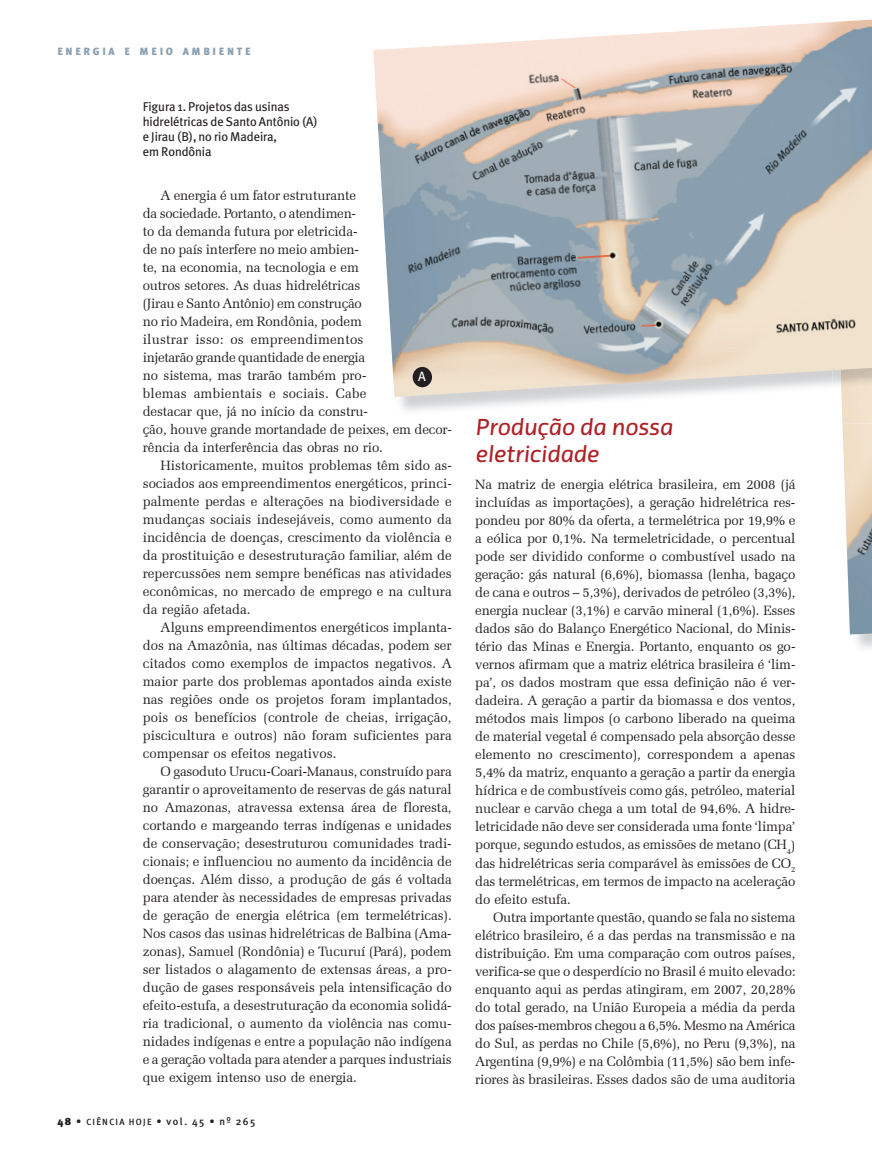
<style>
.page{position:relative;width:872px;height:1170px;background:#fff}
.page>*{position:absolute;margin:0;border:0;box-sizing:border-box;transform-origin:0 0}
.t1{font:24px/27px "Priva Two Italic Pro";letter-spacing:-.02em;color:#ae2226}
.t2{font:13.5px/18px "Zapf Elliptical 711 BT";letter-spacing:-.01em;color:#231f20;text-align:justify}
.t3{font:13.5px "Meta Plus";color:#fff}
.t4{font:12.75px/15px "Meta Plus";letter-spacing:-.01em;color:#231f20}
.t5{font:500 10.5px "Meta Plus";letter-spacing:.13em;color:#231f20}
.t6{font:900 10.5px "Meta Plus";letter-spacing:.25em;color:#8ba0b1}
.s1{font-weight:900}
.s2{font-size:9px}
</style>
<div class="page">
<img style="left:842px;top:423px;width:30px;height:211px">
<img style="left:841px;top:397px;width:31px;height:26px">
<img style="left:373px;top:20px;width:499px;height:377px">
<div style="left:412px;top:367px;width:20px;height:20px;background:#231f20;border-radius:50%"></div>
<p class="t6" style="left:57px;top:45px;width:195px">ENERGIA E MEIO AMBIENTE</p>
<p class="t4" style="left:143px;top:99px;width:176px">Figura 1. Projetos das usinas hidrelétricas de Santo Antônio (A) e Jirau (B), no rio Madeira,<br>em Rondônia</p>
<p class="t2" style="left:143px;top:186px;width:310px;text-align:left;text-indent:18px">A energia é um fator estruturante<br>da sociedade. Portanto, o atendimen-<br>to da demanda futura por eletricida-<br>de no país interfere no meio ambien-<br>te, na economia, na tecnologia e em<br>outros setores. As duas hidrelétricas<br>(Jirau e Santo Antônio) em construção<br>no rio Madeira, em Rondônia, podem<br>ilustrar isso: os empreendimentos<br>injetarão grande quantidade de energia<br>no sistema, mas trarão também pro-<br>blemas ambientais e sociais. Cabe<br>destacar que, já no iní cio da constru-<br>ção, houve grande mor tandade de peixes, em decor&shy;rência da interferência das obras no rio.</p>
<p class="t2" style="left:143px;top:456px;width:310px;text-indent:18px">Historicamente, muitos problemas têm sido as&shy;sociados aos empreendimentos energéticos, princi&shy;palmente perdas e alterações na biodiversidade e mudanças sociais indesejáveis, como aumento da incidência de doenças, crescimento da violência e da prostituição e desestruturação familiar, além de repercussões nem sempre benéficas nas atividades econômicas, no mercado de emprego e na cultura da região afetada.</p>
<p class="t2" style="left:143px;top:618px;width:310px;text-indent:18px">Alguns empreendimentos energéticos implanta&shy;dos na Amazônia, nas últimas décadas, podem ser citados como exemplos de impactos negativos. A maior parte dos problemas apontados ainda existe nas regiões onde os projetos foram implantados, pois os benefícios (controle de cheias, irrigação, piscicultura e outros) não foram suficientes para compensar os efeitos negativos.</p>
<p class="t2" style="left:143px;top:762px;width:311px;text-indent:18px">O gasoduto Urucu-Coari-Manaus, construído para garantir o aproveitamento de reservas de gás natural no Amazonas, atravessa extensa área de floresta, cortando e margeando terras indígenas e unidades de conservação; desestruturou comunidades tradi&shy;cionais; e influenciou no aumento da incidência de doenças. Além disso, a produção de gás é voltada para atender às necessidades de empresas privadas de geração de energia elétrica (em termelétricas).<br>Nos casos das usinas hidrelétricas de Bal bina (Ama&shy;zonas), Samuel (Rondônia) e Tucuruí (Pará), podem ser listados o alagamento de extensas áreas, a pro&shy;dução de gases responsáveis pela intensificação do efeito-estufa, a desestruturação da eco nomia solidá&shy;ria tradicional, o aumento da violência nas comu&shy;nidades indígenas e entre a população não indígena e a geração voltada para atender a parques industriais que exigem intenso uso de energia.</p>
<p class="t3" style="left:418px;top:368px;width:9px">A</p>
<p class="t5" style="left:57px;top:1115px;width:200px"><span class="s1">48</span> • <span class="s2">CIÊNCIA HOJE</span> • VOL. 45 • Nº 265</p>
<h1 class="t1" style="left:475px;top:413px;width:199px">Produção da nossa eletricidade</h1>
<p class="t2" style="left:475px;top:475px;width:322px">Na matriz de energia elétrica brasileira, em 2008 (já incluídas as importações), a geração hidrelétrica res&shy;pondeu por 80% da oferta, a termelétrica por 19,9% e a eólica por 0,1%. Na termeletricidade, o percen tual pode ser dividido conforme o combustível usado na geração: gás natural (6,6%), biomassa (lenha, bagaço de cana e outros – 5,3%), deriva dos de petróleo (3,3%), energia nuclear (3,1%) e car vão mineral (1,6%). Esses dados são do Balan ço Energético Nacional, do Minis&shy;tério das Minas e Energia. Portanto, enquanto os go&shy;vernos afirmam que a matriz elétrica brasileira é ‘lim&shy;pa’, os dados mostram que essa definição não é ver&shy;dadeira. A geração a partir da biomassa e dos ventos, métodos mais limpos (o carbono liberado na queima de material vegetal é compensado pela absorção desse elemento no crescimento), correspondem a apenas 5,4% da matriz, enquanto a geração a partir da energia hídrica e de combustíveis como gás, pe tróleo, material nuclear e carvão chega a um total de 94,6%. A hidre&shy;letricidade não deve ser considerada uma fonte ‘limpa’ porque, segundo estudos, as emissões de metano (CH<sub>4</sub> ) das hidrelétricas seria comparável às emissões de CO<sub>2 </sub>das termelétricas, em termos de impacto na aceleração do efeito estufa.</p>
<p class="t2" style="left:475px;top:907px;width:322px;text-indent:18px">Outra importante questão, quando se fala no sistema elétrico brasileiro, é a das perdas na transmissão e na distribuição. Em uma comparação com outros países, verifica-se que o desperdício no Brasil é muito elevado: enquanto aqui as perdas atingiram, em 2007, 20,28% do total gerado, na União Europeia a média da perda dos países-membros chegou a 6,5%. Mesmo na América do Sul, as perdas no Chile (5,6%), no Peru (9,3%), na Argentina (9,9%) e na Colômbia (11,5%) são bem infe&shy;riores às brasileiras. Esses dados são de uma auditoria</p>
</div>
